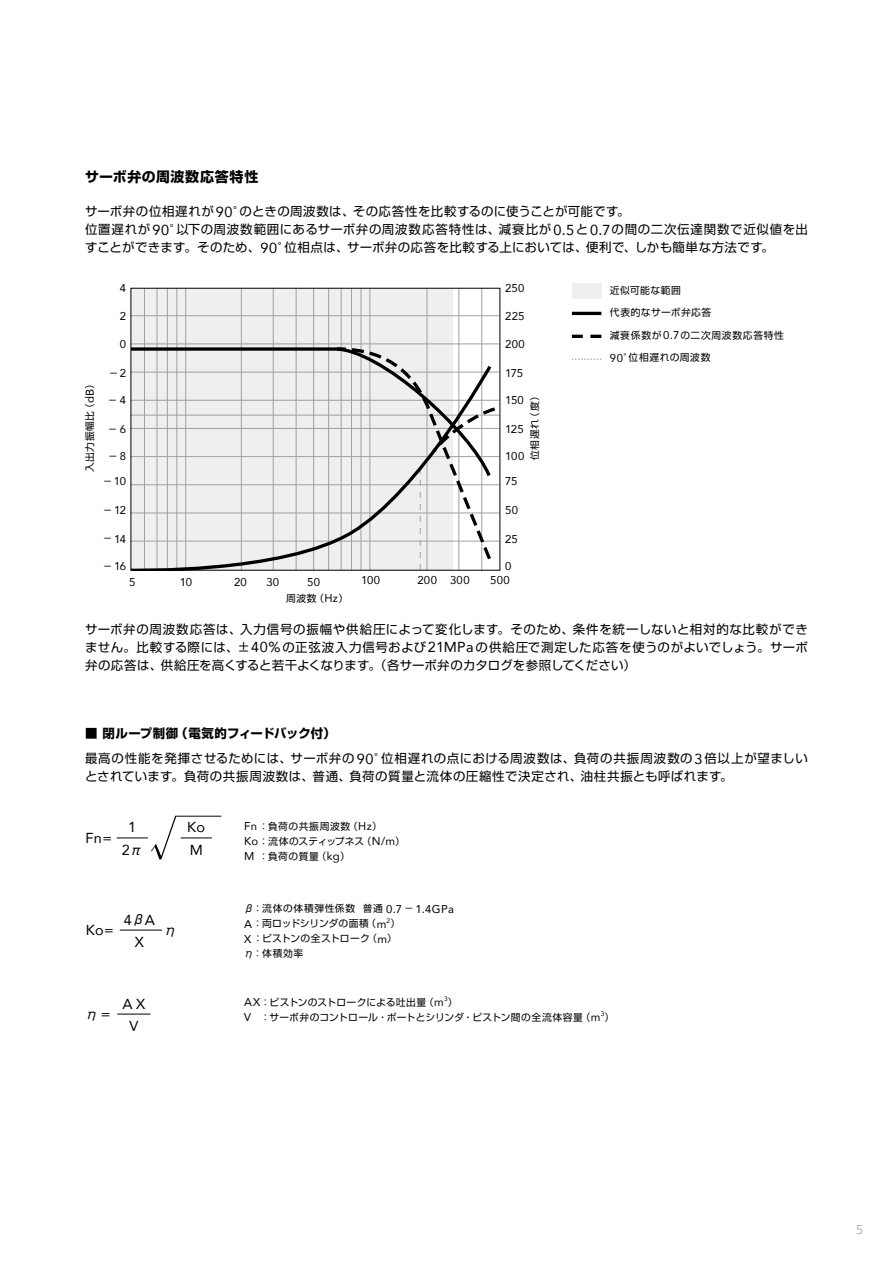
<style>
.page{position:relative;width:893px;height:1263px;background:#fff}
.page>*{position:absolute;margin:0;border:0;box-sizing:border-box;transform-origin:0 0}
.t1{font:14.4px "Avenir";letter-spacing:.02em;color:#000}
.t2{font:700 13.95px "Shin Go Pro";letter-spacing:.045em;color:#000}
.t3{font:12.45px/18px "Shin Go Pro";letter-spacing:.035em;color:#000}
.t4{font:12px "Apex Sans";color:#9fa0a0}
.t5{font:11.25px "Avenir";letter-spacing:.02em;color:#000}
.t6{font:9.75px/15px "Shin Go Pro";letter-spacing:.05em;color:#000}
.t7{font:9.75px/15px "Shin Go Pro";letter-spacing:.02em;color:#000}
.t8{font:9.75px "Shin Go Pro";letter-spacing:.075em;color:#000}
.s1{font-family:"Avenir";font-size:14.4px}
.s2{font-family:"Avenir";font-size:11.25px}
.s3{font-family:"Shin Go Pro";font-size:9.75px}
.s4{font-weight:700}
.s5{font-family:"Shin Go Pro";font-size:12.45px}
</style>
<div class="page">
<hr style="left:120px;top:930px;width:42px;height:1px;background:#000">
<hr style="left:117px;top:1014px;width:33px;height:1px;background:#000">
<svg style="left:151px;top:816px;width:70px;height:43px"></svg>
<hr style="left:117px;top:837px;width:31px;height:1px;background:#000">
<hr style="left:181px;top:837px;width:31px;height:1px;background:#000">
<div style="left:572px;top:283px;width:29px;height:16px;background:#efefef"></div>
<hr style="left:572px;top:312px;width:29px;height:3px;background:#000">
<svg style="left:572px;top:335px;width:29px;height:3px"></svg>
<svg style="left:572px;top:359px;width:29px;height:1px"></svg>
<div style="left:131px;top:288px;width:322px;height:282px;background:#efefef"></div>
<hr style="left:144px;top:288px;width:1px;height:283px;background:#9fa0a0">
<hr style="left:157px;top:288px;width:1px;height:283px;background:#9fa0a0">
<hr style="left:167px;top:288px;width:1px;height:283px;background:#9fa0a0">
<hr style="left:177px;top:288px;width:1px;height:283px;background:#9fa0a0">
<hr style="left:185px;top:288px;width:1px;height:283px;background:#9fa0a0">
<hr style="left:131px;top:315px;width:369px;height:1px;background:#9fa0a0">
<hr style="left:131px;top:344px;width:369px;height:1px;background:#9fa0a0">
<hr style="left:328px;top:288px;width:1px;height:283px;background:#9fa0a0">
<hr style="left:313px;top:288px;width:1px;height:283px;background:#9fa0a0">
<hr style="left:341px;top:288px;width:1px;height:283px;background:#9fa0a0">
<hr style="left:351px;top:288px;width:1px;height:283px;background:#9fa0a0">
<hr style="left:361px;top:288px;width:1px;height:283px;background:#9fa0a0">
<hr style="left:370px;top:288px;width:1px;height:283px;background:#9fa0a0">
<hr style="left:241px;top:288px;width:1px;height:283px;background:#9fa0a0">
<hr style="left:273px;top:288px;width:1px;height:283px;background:#9fa0a0">
<hr style="left:296px;top:288px;width:1px;height:283px;background:#9fa0a0">
<hr style="left:427px;top:288px;width:1px;height:283px;background:#9fa0a0">
<hr style="left:459px;top:288px;width:1px;height:283px;background:#9fa0a0">
<hr style="left:481px;top:288px;width:1px;height:283px;background:#9fa0a0">
<svg style="left:131px;top:346px;width:203px;height:17px"></svg>
<svg style="left:131px;top:363px;width:203px;height:207px"></svg>
<svg style="left:334px;top:346px;width:165px;height:225px"></svg>
<p class="t2" style="left:85px;top:166px;width:175px">サーボ弁の周波数応答特性</p>
<p class="t3" style="left:85px;top:201px;width:724px">サーボ弁の位相遅れが<span class="s1">90</span>°のときの周波数は、その応答性を比較するのに使うことが可能です。<br>位置遅れが<span class="s1">90</span>°以下の周波数範囲にあるサーボ弁の周波数応答特性は、減衰比が <span class="s1">0.5</span>と<span class="s1">0.7</span>の間の二次伝達関数で近似値を出すことができます。そのため、<span class="s1">90</span>°位相点は、サーボ弁の応答を比較する上においては、便利で、しかも簡単な方法です。</p>
<p class="t6" style="left:81px;top:472px;width:95px;rotate:-90deg">入出力振幅比（<span class="s2">dB</span>）</p>
<p class="t5" style="left:120px;top:279px;width:8px">4</p>
<p class="t5" style="left:120px;top:307px;width:8px">2</p>
<p class="t5" style="left:120px;top:335px;width:8px">0</p>
<p class="t6" style="left:109px;top:364px;width:19px">－<span class="s2">2</span></p>
<p class="t6" style="left:108px;top:392px;width:20px">－<span class="s2">4</span></p>
<p class="t6" style="left:108px;top:420px;width:20px">－<span class="s2">6</span></p>
<p class="t6" style="left:108px;top:448px;width:20px">－<span class="s2">8</span></p>
<p class="t5" style="left:103px;top:472px;width:25px"><span class="s3">－</span>10</p>
<p class="t5" style="left:103px;top:501px;width:25px"><span class="s3">－</span>12</p>
<p class="t5" style="left:103px;top:530px;width:25px"><span class="s3">－</span>14</p>
<p class="t5" style="left:103px;top:557px;width:25px"><span class="s3">－</span>16</p>
<p class="t5" style="left:129px;top:573px;width:8px">5</p>
<p class="t5" style="left:505px;top:279px;width:21px">250</p>
<p class="t5" style="left:505px;top:307px;width:21px">225</p>
<p class="t5" style="left:505px;top:335px;width:21px">200</p>
<p class="t5" style="left:505px;top:364px;width:19px">175</p>
<p class="t5" style="left:505px;top:391px;width:20px">150</p>
<p class="t6" style="left:526px;top:460px;width:70px;rotate:-90deg">位相遅れ（度）</p>
<p class="t5" style="left:505px;top:420px;width:20px">125</p>
<p class="t5" style="left:505px;top:447px;width:21px">100</p>
<p class="t5" style="left:505px;top:472px;width:14px">75</p>
<p class="t5" style="left:505px;top:501px;width:14px">50</p>
<p class="t5" style="left:505px;top:530px;width:14px">25</p>
<p class="t5" style="left:505px;top:557px;width:8px">0</p>
<p class="t5" style="left:180px;top:573px;width:14px">10</p>
<p class="t5" style="left:234px;top:573px;width:14px">20</p>
<p class="t5" style="left:266px;top:573px;width:14px">30</p>
<p class="t5" style="left:307px;top:573px;width:14px">50</p>
<p class="t5" style="left:361px;top:571px;width:21px">100</p>
<p class="t5" style="left:417px;top:571px;width:54px">200 300</p>
<p class="t5" style="left:490px;top:571px;width:21px">500</p>
<p class="t6" style="left:286px;top:589px;width:64px">周波数（<span class="s2">Hz</span>）</p>
<p class="t6" style="left:610px;top:281px;width:72px">近似可能な範囲</p>
<p class="t6" style="left:610px;top:304px;width:103px">代表的なサーボ弁応答</p>
<p class="t8" style="left:610px;top:327px;width:176px">減衰係数が <span class="s2">0.7</span>の二次周波数応答特性</p>
<p class="t6" style="left:610px;top:349px;width:102px"><span class="s2">90</span>°位相遅れの周波数</p>
<p class="t3" style="left:85px;top:619px;width:724px;text-align:justify">サーボ弁の周波数応答は、入力信号の振幅や供給圧によって変化します。そのため、条件を統一しないと相対的な比較ができません。比較する際には、±<span class="s1">40%</span>の正弦波入力信号および<span class="s1">21MPa</span>の供給圧で測定した応答を使うのがよいでしょう。サーボ弁の応答は、供給圧を高くすると若干よくなります。（各サーボ弁のカタログを参照してください）</p>
<p class="t3" style="left:85px;top:719px;width:724px;line-height:25.5px"><span class="s4">■ 閉ループ制御（電気的フィードバック付）<br></span>最高の性能を発揮させるためには、サーボ弁の <span class="s1">90</span>°位相遅れの点における周波数は、負荷の共振周波数の<span class="s1">3</span>倍以上が望ましい</p>
<p class="t3" style="left:85px;top:766px;width:649px">とされています。負荷の共振周波数は、普通、負荷の質量と流体の圧縮性で決定され、油柱共振とも呼ばれます。</p>
<p class="t1" style="left:85px;top:826px;width:28px">Fn=</p>
<p class="t1" style="left:128px;top:816px;width:10px">1</p>
<p class="t1" style="left:122px;top:838px;width:22px">2<span class="s5">π</span></p>
<p class="t1" style="left:187px;top:816px;width:19px">Ko</p>
<p class="t6" style="left:244px;top:817px;width:162px"><span class="s2">Fn</span> ：負荷の共振周波数（<span class="s2">Hz</span>）<br><span class="s2">Ko</span> ：流体のスティップネス（<span class="s2">N/m</span>）<br><span class="s2">M</span> ：負荷の質量（<span class="s2">kg</span>）</p>
<p class="t1" style="left:190px;top:838px;width:15px">M</p>
<p class="t1" style="left:124px;top:908px;width:33px">4<span class="s5">β</span>A</p>
<p class="t1" style="left:86px;top:919px;width:30px">Ko=</p>
<p class="t3" style="left:164px;top:920px;width:14px">η</p>
<p class="t1" style="left:135px;top:930px;width:11px">X</p>
<p class="t3" style="left:86px;top:1003px;width:26px">η<span class="s1">=</span></p>
<p class="t1" style="left:122px;top:992px;width:24px">AX</p>
<p class="t1" style="left:129px;top:1014px;width:10px">V</p>
<p class="t6" style="left:244px;top:900px;width:211px">β：流体の体積弾性係数 普通 <span class="s2">0.7</span> － <span class="s2">1.4GPa<br>A</span> ：両ロッドシリンダの面積（<span class="s2">m</span><sup>2</sup>）<br><span class="s2">X</span> ：ピストンの全ストローク（<span class="s2">m</span>）<br>η：体積効率</p>
<p class="t7" style="left:244px;top:993px;width:372px"><span class="s2">AX</span> ：ピストンのストロークによる吐出量（<span class="s2">m</span><sup>3</sup>）<br><span class="s2">V</span> ：サーボ弁のコントロール・ポートとシリンダ・ピストン間の全流体容量（<span class="s2">m</span><sup>3</sup>）</p>
<p class="t4" style="left:856px;top:1220px;width:9px">5</p>
</div>
